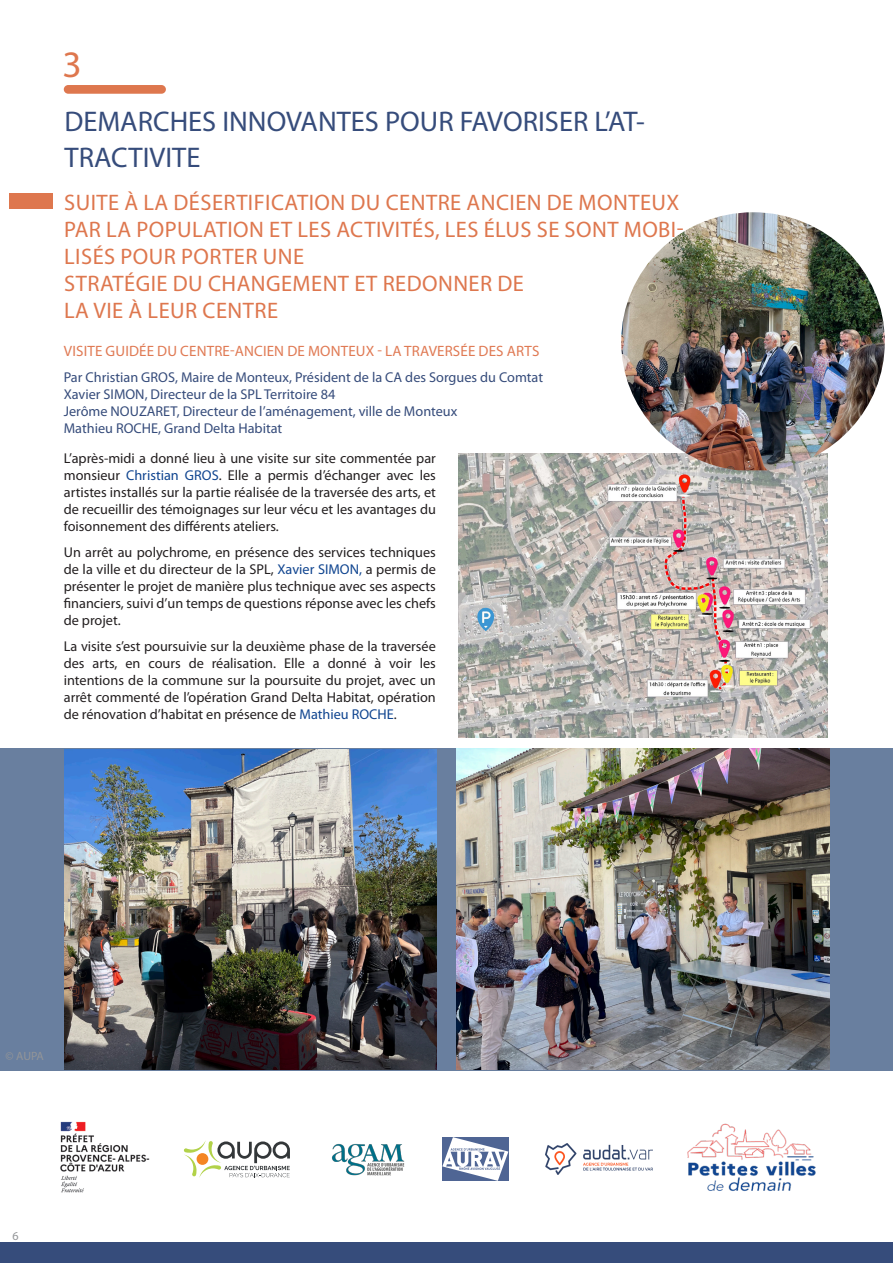
<style>
.page{position:relative;width:893px;height:1263px;background:#fff}
.page>*{position:absolute;margin:0;border:0;box-sizing:border-box;transform-origin:0 0}
.t1{font:37.5px "Myriad Pro";color:#de774e}
.t2{font:28.5px/36px "Myriad Pro";color:#364c7b}
.t3{font:22.5px/27px "Myriad Pro";letter-spacing:.02em;color:#de774e}
.t4{font:15px "Myriad Pro";letter-spacing:.01em;color:#e07a54}
.t5{font:14.25px/17.1px "Myriad Pro";color:#231f20;text-align:justify}
.t6{font:14.25px/17.1px "Myriad Pro";color:#364c7b}
.t7{font:12px "Myriad Pro";color:#939598}
.s1{color:#104590}
</style>
<div class="page">
<div style="left:0;top:748px;width:893px;height:323px;background:#697f9f"></div>
<img style="left:60px;top:1121px;width:90px;height:72px">
<svg style="left:184px;top:1140px;width:106px;height:38px"></svg>
<div style="left:197px;top:1153px;width:11px;height:12px;background:#f48523;border-radius:50%"></div>
<img style="left:332px;top:1144px;width:73px;height:32px">
<svg style="left:442px;top:1137px;width:66px;height:44px"></svg>
<img style="left:546px;top:1144px;width:107px;height:30px">
<img style="left:687px;top:1123px;width:129px;height:68px">
<div style="left:0;top:1242px;width:893px;height:21px;background:#364c7b"></div>
<img style="left:457px;top:748px;width:372px;height:321px">
<div style="left:64px;top:85px;width:102px;height:9px;background:#de774e;border-radius:4px"></div>
<div style="left:10px;top:193px;width:43px;height:16px;background:#de774e"></div>
<img style="left:65px;top:749px;width:371px;height:321px">
<img style="left:458px;top:454px;width:369px;height:284px">
<img style="left:621px;top:212px;width:264px;height:258px">
<h1 class="t1" style="left:64px;top:41px;width:18px">3</h1>
<h2 class="t2" style="left:65px;top:103px;width:582px">DEMARCHES INNOVANTES POUR FAVORI SER L’AT-<br>TRACTIVITE</h2>
<h3 class="t3" style="left:64px;top:188px;width:418px">Suite à la désertification du centre anc</h3>
<h3 class="t3" style="left:509px;top:188px;width:156px">ien de Monteux</h3>
<h3 class="t3" style="left:64px;top:215px;width:87px">par lapopu</h3>
<h3 class="t3" style="left:192px;top:215px;width:387px">lation et les activités, les élus se son</h3>
<h3 class="t3" style="left:607px;top:215px;width:33px">t mob</h3>
<h3 class="t3" style="left:671px;top:215px;width:14px">i-</h3>
<h3 class="t3" style="left:64px;top:242px;width:71px">lisés pou</h3>
<h3 class="t3" style="left:64px;top:242px;width:241px;text-indent:100px">r porter un e stratégie du chang</h3>
<h3 class="t3" style="left:281px;top:269px;width:142px">ement et redonn</h3>
<h3 class="t3" style="left:469px;top:269px;width:57px">er de</h3>
<h3 class="t3" style="left:64px;top:296px;width:215px">la vie à leur centre</h3>
<p class="t4" style="left:64px;top:341px;width:181px">Visite gu idée du centre-anc</p>
<p class="t4" style="left:263px;top:341px;width:57px">ien de mon</p>
<p class="t4" style="left:341px;top:341px;width:199px">teux - La traversée des arts</p>
<p class="t6" style="left:64px;top:368px;width:481px">Par Christian GROS, Maire de Monteux, Président de la CA des Sorgues du Comtat Xavier SIMON, Directeur de la SPL Territoire 84<br>Jerôme NOUZARET, Directeur de l’aménagement, ville de Monteux<br>Mathieu ROCHE, Grand Delta Habitat</p>
<p class="t5" style="left:64px;top:449px;width:374px">L’après-midi a donné lieu à une visite sur site commentée par monsieur <span class="s1">Christian GROS</span>. Elle a permis d’échanger avec les artistes installés sur la partie réalisée de la traversée des arts, et de recueillir des témoignages sur leur vécu et les avantages du foisonnement des différents ateliers.</p>
<p class="t5" style="left:64px;top:543px;width:374px">Un arrêt au polychrome, en présence des services techniques de la ville et du directeur de la SPL, <span class="s1">Xavier SIMON,</span> a permis de présenter le projet de manière plus technique avec ses aspects financiers, suivi d’un temps de questions réponse avec les chefs de projet.</p>
<p class="t5" style="left:64px;top:637px;width:374px">La visite s’est poursuivie sur la deuxième phase de la traversée des arts, en cours de réalisation. Elle a donné à voir les intentions de la commune sur la poursuite du projet, avec un arrêt commenté de l’opération Grand Delta Habitat, opération de rénovation d’habitat en présence de <span class="s1">Mathieu ROCHE</span>.</p>
<p class="t7" style="left:5px;top:1049px;width:40px">© AUPA</p>
<p class="t7" style="left:13px;top:1229px;width:8px">6</p>
</div>
